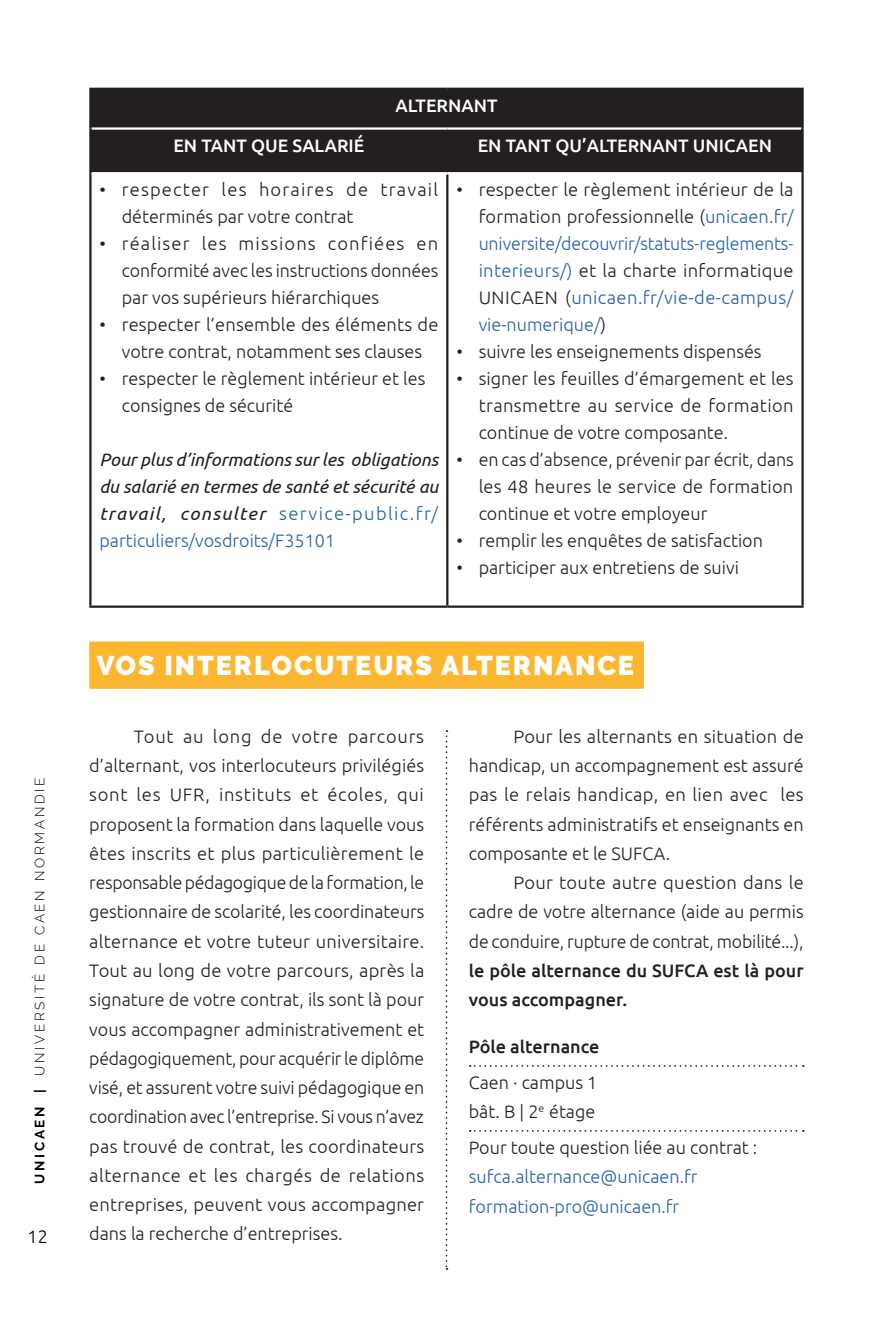
<style>
.page{position:relative;width:893px;height:1340px;background:#fff}
.page>*{position:absolute;margin:0;border:0;box-sizing:border-box;transform-origin:0 0}
.t1{font:900 27px "Raleway";letter-spacing:.07em;color:#fff}
.t2{font:300 18px/29.2px "Ubuntu";color:#231f20;text-align:justify}
.t3{font:300 18px/27px "Ubuntu";color:#2860ad}
.t4{font:italic 18px/27px "Ubuntu";color:#231f20;text-align:justify}
.t5{font:500 18px/29.2px "Ubuntu";color:#231f20}
.t6{font:300 18px/27px "Ubuntu";letter-spacing:.065em;color:#231f20}
.t7{font:500 18px "Ubuntu";color:#fff}
.t8{font:300 18px "Ubuntu";color:#000001}
.t9{font:300 13.5px "Raleway";letter-spacing:.2em;color:#000001}
.s1{font-weight:700}
.s2{font-weight:300;font-style:normal;color:#2860ad}
.s3{color:#231f20}
</style>
<div class="page">
<div style="left:89px;top:641px;width:555px;height:48px;background:#fcb630"></div>
<svg style="left:470px;top:1065px;width:334px;height:1px"></svg>
<svg style="left:470px;top:1130px;width:334px;height:1px"></svg>
<svg style="left:446px;top:730px;width:1px;height:539px"></svg>
<div style="left:92px;top:90px;width:709px;height:82px;background:#231f20"></div>
<hr style="left:446px;top:130px;width:2px;height:42px;background:#231f20">
<hr style="left:89px;top:173px;width:3px;height:432px;background:#231f20">
<hr style="left:446px;top:174px;width:2px;height:431px;background:#231f20">
<hr style="left:801px;top:173px;width:3px;height:432px;background:#231f20">
<hr style="left:89px;top:605px;width:358px;height:3px;background:#231f20">
<hr style="left:447px;top:605px;width:357px;height:3px;background:#231f20">
<hr style="left:89px;top:88px;width:358px;height:2px;background:#231f20">
<hr style="left:89px;top:90px;width:3px;height:38px;background:#231f20">
<hr style="left:447px;top:88px;width:357px;height:2px;background:#231f20">
<hr style="left:801px;top:90px;width:3px;height:38px;background:#231f20">
<hr style="left:92px;top:127px;width:355px;height:3px;background:#fff">
<hr style="left:447px;top:127px;width:354px;height:3px;background:#fff">
<hr style="left:89px;top:128px;width:3px;height:45px;background:#231f20">
<hr style="left:801px;top:128px;width:3px;height:45px;background:#231f20">
<p class="t9" style="left:32px;top:1183px;width:407px;rotate:-90deg"><span class="s1">UNICAEN |</span> UNIVERSITÉ DE CAEN NORMANDIE</p>
<p class="t8" style="left:28px;top:1225px;width:22px">12</p>
<p class="t7" style="left:395px;top:94px;width:103px">ALTERNANT</p>
<p class="t7" style="left:173px;top:134px;width:192px">EN TANT QUE SALARIÉ</p>
<p class="t7" style="left:478px;top:134px;width:296px">EN TANT QU’ALTERNANT UNICAEN</p>
<p class="t6" style="left:122px;top:176px;width:318px;text-indent:-22px">• respecter les horaires de travail déterminés par votre contrat</p>
<p class="t2" style="left:122px;top:230px;width:318px;line-height:27px;text-indent:-22px">• réaliser les missions confiées en conformité avec les instructions données par vos supérieurs hiérarchiques</p>
<p class="t2" style="left:99px;top:311px;width:340px;line-height:27px;text-align:center">• respecter l’ensemble des éléments de votre contrat, notamment ses clauses</p>
<p class="t2" style="left:122px;top:365px;width:305px;line-height:27px;text-indent:-22px">• respecter le règlement intérieur et les consignes de sécurité</p>
<p class="t4" style="left:99px;top:446px;width:340px">Pour plus d’informations sur les obligations du salarié en termes de santé et sécurité au travail, consulter <span class="s2">service-public.fr/ particuliers/vosdroits/F35101</span></p>
<p class="t3" style="left:479px;top:176px;width:316px;text-align:justify;text-indent:-22px"><span class="s3">• respecter le règlement intérieur de la formation professionnelle (</span>unicaen.fr/ universite/decouvrir/statuts-reglements&shy;interieurs/) <span class="s3">et la charte informatique UNICAEN (</span>unicaen.fr/vie-de-campus/ vie-numerique/<span class="s3">)</span></p>
<p class="t2" style="left:456px;top:337px;width:307px">• suivre les enseignements dispensés</p>
<p class="t2" style="left:479px;top:365px;width:316px;line-height:27px;text-indent:-22px">• signer les feuilles d’émargement et les transmettre au service de formation continue de votre composante.</p>
<p class="t2" style="left:479px;top:446px;width:317px;line-height:27px;text-indent:-22px">• en cas d’absence, prévenir par écrit, dans les 48 heures le service de formation continue et votre employeur</p>
<p class="t2" style="left:456px;top:526px;width:308px">• remplir les enquêtes de satisfaction</p>
<p class="t2" style="left:456px;top:553px;width:284px">• participer aux entretiens de suivi</p>
<h1 class="t1" style="left:96px;top:650px;width:539px">VOS INTERLOCUTEURS ALTERNANCE</h1>
<p class="t2" style="left:89px;top:721px;width:337px;text-indent:45px">Tout au long de votre parcours d’alternant, vos interlocuteurs privilégiés sont les UFR, instituts et écoles, qui proposent la formation dans laquelle vous êtes inscrits et plus particulièrement le responsable pédagogique de la formation, le gestionnaire de scolarité, les coordinateurs alternance et votre tuteur universitaire.<br>Tout au long de votre parcours, après la signature de votre contrat, ils sont là pour vous accompagner administrativement et pédagogiquement, pour acquérir le diplôme visé, et assurent votre suivi pédagogique en coordination avec l’entreprise. Si vous n’avez pas trouvé de contrat, les coordinateurs alternance et les chargés de relations entreprises, peuvent vous accompagner dans la recherche d’entreprises.</p>
<p class="t2" style="left:469px;top:721px;width:336px;text-indent:45px">Pour les alternants en situation de handicap, un accompagnement est assuré pas le relais handicap, en lien avec les référents administratifs et enseignants en composante et le SUFCA.</p>
<p class="t2" style="left:469px;top:867px;width:336px;text-indent:45px">Pour toute autre question dans le cadre de votre alternance (aide au permis de conduire, rupture de contrat, mobilité...),</p>
<p class="t5" style="left:469px;top:955px;width:336px">le pôle alternance du SUFCA est là pour vous accompagner.</p>
<p class="t5" style="left:469px;top:1031px;width:132px">Pôle alternance</p>
<p class="t2" style="left:469px;top:1067px;width:130px">Caen · campus 1 bât. B | 2<sup>e</sup> étage</p>
<p class="t2" style="left:469px;top:1132px;width:290px">Pour toute question liée au contrat :</p>
<p class="t3" style="left:469px;top:1161px;width:230px;line-height:29.2px">sufca.alternance@unicaen.fr formation-pro@unicaen.fr</p>
</div>
